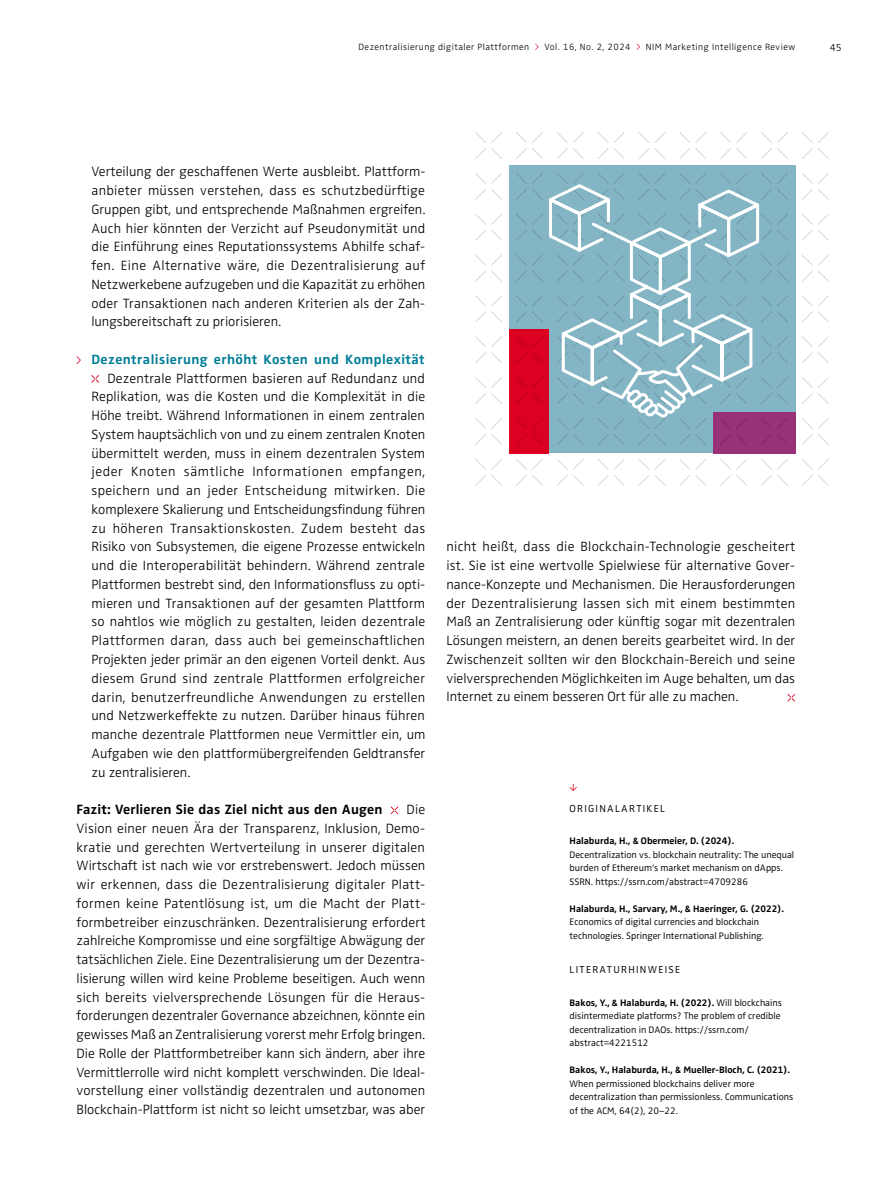
<style>
.page{position:relative;width:893px;height:1191px;background:#fff}
.page>*{position:absolute;margin:0;border:0;box-sizing:border-box;transform-origin:0 0}
.t1{font:300 13.8px/18.8px "Zwo OT";color:#000;text-align:justify}
.t2{font:700 13.8px "Zwo OT";letter-spacing:.03em;color:#007e98}
.t3{font:700 13.8px "Zwo OT";letter-spacing:.01em;color:#000}
.t4{font:300 10.5px "Zwo OT";letter-spacing:.12em;color:#000}
.t5{font:300 10.5px "Zwo OT";color:#000}
.t6{font:300 9.75px/13.5px "Zwo OT";color:#000}
.t7{font:700 9.75px "Zwo OT";color:#000}
.t8{font:300 9.3px "Zwo OT";letter-spacing:.05em;color:#000}
.s1{font-weight:700}
</style>
<div class="page">
<svg style="left:77px;top:356px;width:4px;height:8px"></svg>
<svg style="left:91px;top:375px;width:8px;height:8px"></svg>
<svg style="left:391px;top:806px;width:7px;height:8px"></svg>
<svg style="left:787px;top:694px;width:8px;height:7px"></svg>
<svg style="left:570px;top:783px;width:7px;height:8px"></svg>
<div style="left:509px;top:166px;width:286px;height:287px;background:#84b5c4"></div>
<div style="left:509px;top:329px;width:40px;height:124px;background:#dc0023"></div>
<div style="left:713px;top:412px;width:82px;height:41px;background:#993178"></div>
<svg style="left:802px;top:459px;width:27px;height:27px"></svg>
<svg style="left:761px;top:459px;width:27px;height:27px"></svg>
<svg style="left:720px;top:459px;width:27px;height:27px"></svg>
<svg style="left:679px;top:459px;width:27px;height:27px"></svg>
<svg style="left:638px;top:459px;width:28px;height:27px"></svg>
<svg style="left:598px;top:459px;width:27px;height:27px"></svg>
<svg style="left:557px;top:459px;width:27px;height:27px"></svg>
<svg style="left:516px;top:459px;width:27px;height:27px"></svg>
<svg style="left:475px;top:459px;width:27px;height:27px"></svg>
<svg style="left:802px;top:418px;width:27px;height:27px"></svg>
<svg style="left:761px;top:418px;width:27px;height:27px"></svg>
<svg style="left:720px;top:418px;width:27px;height:27px"></svg>
<svg style="left:557px;top:418px;width:27px;height:27px"></svg>
<svg style="left:516px;top:418px;width:27px;height:27px"></svg>
<svg style="left:475px;top:418px;width:27px;height:27px"></svg>
<svg style="left:802px;top:377px;width:27px;height:27px"></svg>
<svg style="left:761px;top:377px;width:27px;height:27px"></svg>
<svg style="left:516px;top:377px;width:27px;height:27px"></svg>
<svg style="left:475px;top:377px;width:27px;height:27px"></svg>
<svg style="left:802px;top:336px;width:27px;height:27px"></svg>
<svg style="left:762px;top:336px;width:26px;height:27px"></svg>
<svg style="left:516px;top:336px;width:27px;height:27px"></svg>
<svg style="left:475px;top:336px;width:27px;height:27px"></svg>
<svg style="left:802px;top:295px;width:27px;height:28px"></svg>
<svg style="left:762px;top:295px;width:26px;height:27px"></svg>
<svg style="left:516px;top:295px;width:27px;height:28px"></svg>
<svg style="left:475px;top:295px;width:27px;height:28px"></svg>
<svg style="left:802px;top:254px;width:27px;height:28px"></svg>
<svg style="left:762px;top:255px;width:26px;height:27px"></svg>
<svg style="left:516px;top:255px;width:27px;height:27px"></svg>
<svg style="left:475px;top:254px;width:27px;height:28px"></svg>
<svg style="left:802px;top:214px;width:27px;height:27px"></svg>
<svg style="left:762px;top:214px;width:26px;height:27px"></svg>
<svg style="left:516px;top:214px;width:27px;height:27px"></svg>
<svg style="left:475px;top:214px;width:27px;height:27px"></svg>
<svg style="left:802px;top:173px;width:27px;height:27px"></svg>
<svg style="left:761px;top:173px;width:27px;height:27px"></svg>
<svg style="left:720px;top:173px;width:27px;height:9px"></svg>
<svg style="left:679px;top:173px;width:27px;height:9px"></svg>
<svg style="left:638px;top:173px;width:28px;height:9px"></svg>
<svg style="left:598px;top:173px;width:27px;height:9px"></svg>
<svg style="left:557px;top:173px;width:27px;height:9px"></svg>
<svg style="left:516px;top:173px;width:27px;height:27px"></svg>
<svg style="left:475px;top:173px;width:27px;height:27px"></svg>
<svg style="left:802px;top:132px;width:27px;height:27px"></svg>
<svg style="left:761px;top:132px;width:27px;height:27px"></svg>
<svg style="left:720px;top:132px;width:27px;height:27px"></svg>
<svg style="left:679px;top:132px;width:27px;height:27px"></svg>
<svg style="left:638px;top:132px;width:28px;height:27px"></svg>
<svg style="left:598px;top:132px;width:27px;height:27px"></svg>
<svg style="left:557px;top:132px;width:27px;height:27px"></svg>
<svg style="left:516px;top:132px;width:27px;height:27px"></svg>
<svg style="left:475px;top:132px;width:27px;height:27px"></svg>
<svg style="left:598px;top:401px;width:108px;height:44px"></svg>
<svg style="left:549px;top:182px;width:213px;height:219px"></svg>
<svg style="left:535px;top:44px;width:4px;height:6px"></svg>
<p class="t8" style="left:358px;top:41px;width:172px">Dezentralisierung digitaler Plattformen</p>
<p class="t8" style="left:544px;top:41px;width:88px">Vol. 16, No. 2, 2024</p>
<p class="t8" style="left:646px;top:41px;width:151px">NIM Marketing Intelligence Review</p>
<p class="t5" style="left:830px;top:41px;width:14px">45</p>
<p class="t1" style="left:91px;top:163px;width:335px">Verteilung der geschaffenen Werte ausbleibt. Plattform&shy;anbieter müssen verstehen, dass es schutzbedürftige Gruppen gibt, und entsprechende Maßnahmen ergreifen.<br>Auch hier könnten der Verzicht auf Pseudonymität und die Einführung eines Reputationssystems Abhilfe schaf&shy;fen. Eine Alternative wäre, die Dezentralisierung auf Netzwerkebene aufzugeben und die Kapazität zu erhöhen oder Transaktionen nach anderen Kriterien als der Zah&shy;lungsbereitschaft zu priorisieren.</p>
<p class="t2" style="left:91px;top:351px;width:335px">Dezentralisierung erhöht Kosten und Komplexität</p>
<p class="t1" style="left:91px;top:369px;width:336px;text-indent:16px">Dezentrale Plattformen basieren auf Redundanz und Replikation, was die Kosten und die Komplexität in die Höhe treibt. Während Informationen in einem zentralen System hauptsächlich von und zu einem zentralen Knoten übermittelt werden, muss in einem dezentralen System jeder Knoten sämtliche Informationen empfangen, speichern und an jeder Entscheidung mitwirken. Die komplexere Skalierung und Entscheidungsfindung führen zu höheren Transaktionskosten. Zudem besteht das Risiko von Subsystemen, die eigene Prozesse entwickeln und die Interoperabilität behindern. Während zentrale Plattformen bestrebt sind, den Informationsfluss zu opti&shy;mieren und Transaktionen auf der gesamten Plattform so nahtlos wie möglich zu gestalten, leiden dezentrale Plattformen daran, dass auch bei gemeinschaftlichen Projekten jeder primär an den eigenen Vorteil denkt. Aus diesem Grund sind zentrale Plattformen erfolgreicher darin, benutzerfreundliche Anwendungen zu erstellen und Netzwerkeffekte zu nutzen. Darüber hinaus führen manche dezentrale Plattformen neue Vermittler ein, um Aufgaben wie den plattformübergreifenden Geldtransfer zu zentralisieren.</p>
<p class="t3" style="left:77px;top:801px;width:307px">Fazit: Verlieren Sie das Ziel nicht aus den Augen</p>
<p class="t1" style="left:77px;top:800px;width:350px;text-align:left;text-indent:330px">Die Vision einer neuen Ära der Transparenz, Inklusion, Demo&shy;kratie und gerechten Wertverteilung in unserer digitalen Wirtschaft ist nach wie vor erstrebenswert. Jedoch müssen wir erkennen, dass die Dezentralisierung digitaler Platt&shy;formen keine Patentlösung ist, um die Macht der Platt&shy;formbetreiber einzuschränken. Dezentralisierung erfordert zahlreiche Kompromisse und eine sorgfältige Abwägung der tatsächlichen Ziele. Eine Dezentralisierung um der Dezentra&shy;lisierung willen wird keine Probleme beseitigen. Auch wenn sich bereits vielversprechende Lösungen für die Heraus&shy;forderungen dezentraler Governance abzeichnen, könnte ein gewisses Maß an Zentralisierung vorerst mehr Erfolg bringen.<br>Die Rolle der Plattformbetreiber kann sich ändern, aber ihre Vermittlerrolle wird nicht komplett verschwinden. Die Ideal&shy;vorstellung einer vollständig dezentralen und autonomen Blockchain-Plattform ist nicht so leicht umsetzbar, was aber</p>
<p class="t1" style="left:446px;top:538px;width:350px">nicht heißt, dass die Blockchain-Technologie gescheitert ist. Sie ist eine wertvolle Spielwiese für alternative Gover&shy;nance-Konzepte und Mechanismen. Die Herausforderungen der Dezentralisierung lassen sich mit einem bestimmten Maß an Zentralisierung oder künftig sogar mit dezentralen Lösungen meistern, an denen bereits gearbeitet wird. In der Zwischenzeit sollten wir den Blockchain-Bereich und seine vielversprechenden Möglichkeiten im Auge behalten, um das Internet zu einem besseren Ort für alle zu machen.</p>
<p class="t4" style="left:570px;top:802px;width:97px">ORIGINALARTIKEL</p>
<p class="t7" style="left:570px;top:835px;width:166px">Halaburda, H., &amp; Obermeier, D. (2024).</p>
<p class="t6" style="left:570px;top:848px;width:226px">Decentralization vs. blockchain neutrality: The unequal burden of Ethereum’s market mechanism on dApps.<br>SSRN. https://ssrn.com/abstract=4709286</p>
<p class="t7" style="left:570px;top:902px;width:216px">Halaburda, H., Sarvary, M., &amp; Haeringer, G. (2022).</p>
<p class="t6" style="left:570px;top:915px;width:196px">Economics of digital currencies and blockchain technologies. Springer International Publishing.</p>
<p class="t4" style="left:570px;top:963px;width:112px">LITERATURHINWEISE</p>
<p class="t6" style="left:570px;top:995px;width:214px"><span class="s1">Bakos, Y., &amp; Halaburda, H. (2022).</span> Will blockchains disintermediate platforms? The problem of credible decentralization in DAOs. https://ssrn.com/ abstract=4221512</p>
<p class="t7" style="left:570px;top:1064px;width:222px">Bakos, Y., Halaburda, H., &amp; Mueller-Bloch, C. (2021).</p>
<p class="t6" style="left:570px;top:1076px;width:225px">When permissioned blockchains deliver more decentralization than permissionless. Communications of the ACM, 64(2), 20–22.</p>
</div>
